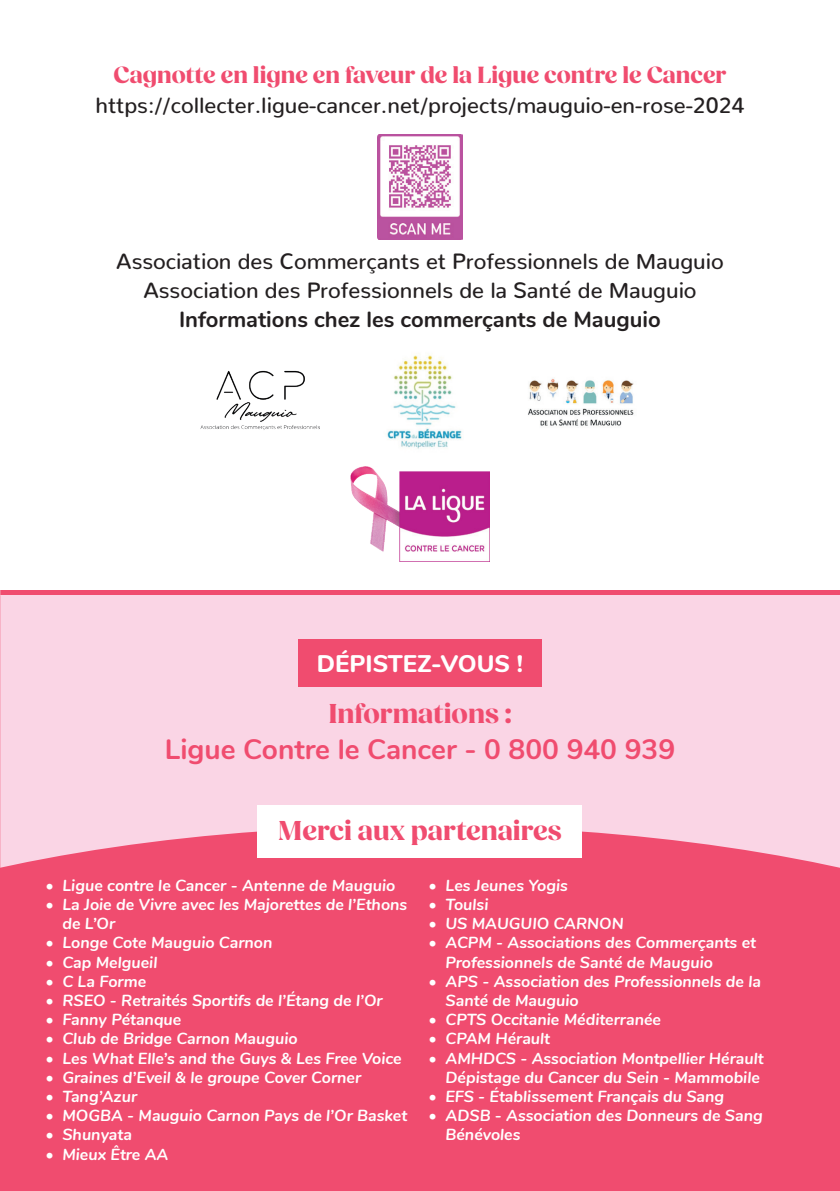
<style>
.page{position:relative;width:840px;height:1191px;background:#fff}
.page>*{position:absolute;margin:0;border:0;box-sizing:border-box;transform-origin:0 0}
.t1{font:700 28px "Fields Display";color:#f04c6f}
.t2{font:700 28px "Nunito";color:#f04c6f}
.t3{font:700 24px "Fields Display";color:#f04c6f}
.t4{font:800 24px "Nunito";color:#fff}
.t5{font:500 22px/29.2px "Nunito";color:#231f20;text-align:center}
.t6{font:700 22px "Nunito";color:#231f20}
.t7{font:italic 700 16px/19.2px "Nunito";color:#fff}
</style>
<div class="page">
<div style="left:0;top:590px;width:839px;height:5px;background:#f04c6f"></div>
<div style="left:0;top:595px;width:839px;height:596px;background:#fad5e5"></div>
<div style="left:0;top:825px;width:839px;height:366px;background:#f04c6f"></div>
<svg style="left:839px;top:590px;width:1px;height:601px"></svg>
<img style="left:351px;top:466px;width:138px;height:95px">
<div style="left:257px;top:805px;width:325px;height:52px;background:#fff"></div>
<img style="left:528px;top:378px;width:106px;height:48px">
<img style="left:387px;top:355px;width:75px;height:94px">
<img style="left:200px;top:370px;width:119px;height:60px">
<img style="left:377px;top:135px;width:85px;height:104px">
<div style="left:298px;top:639px;width:243px;height:47px;background:#f04c6f"></div>
<h2 class="t3" style="left:113px;top:61px;width:614px">Cagnotte en ligne en faveur de la Ligue contre le Cancer</h2>
<h3 class="t5" style="left:95px;top:88px;width:650px">https://collecter.ligue-cancer.net/projects/mauguio-en-rose-2024</h3>
<h3 class="t5" style="left:116px;top:244px;width:608px">Association des Commerçants et Professionnels de Mauguio<br>Association des Professionnels de la Santé de Mauguio</h3>
<h3 class="t6" style="left:179px;top:303px;width:483px">Informations chez les commerçants de Mauguio</h3>
<h2 class="t4" style="left:317px;top:646px;width:207px">DÉPISTEZ-VOUS !</h2>
<h1 class="t1" style="left:328px;top:697px;width:184px">Informations :</h1>
<h1 class="t2" style="left:165px;top:728px;width:511px">Ligue Contre le Cancer - 0 800 940 939</h1>
<h1 class="t1" style="left:278px;top:814px;width:285px">Merci aux partenaires</h1>
<p class="t7" style="left:45px;top:874px;width:351px">• Ligue contre le Cancer - Antenne de Mauguio</p>
<p class="t7" style="left:62px;top:893px;width:346px;text-indent:-17px">• La Joie de Vivre avec les Majorettes de l’Ethons de L’Or</p>
<p class="t7" style="left:45px;top:932px;width:228px">• Longe Cote Mauguio Carnon</p>
<p class="t7" style="left:45px;top:951px;width:113px">• Cap Melgueil</p>
<p class="t7" style="left:45px;top:970px;width:102px">• C La Forme</p>
<p class="t7" style="left:45px;top:989px;width:338px">• RSEO - Retraités Sportifs de l’Étang de l’Or</p>
<p class="t7" style="left:45px;top:1009px;width:137px">• Fanny Pétanque</p>
<p class="t7" style="left:45px;top:1028px;width:254px">• Club de Bridge Carnon Mauguio</p>
<p class="t7" style="left:45px;top:1047px;width:358px">• Les What Elle’s and the Guys &amp; Les Free Voice</p>
<p class="t7" style="left:45px;top:1066px;width:317px">• Graines d’Eveil &amp; le groupe Cover Corner</p>
<p class="t7" style="left:45px;top:1085px;width:93px">• Tang’Azur</p>
<p class="t7" style="left:45px;top:1105px;width:363px">• MOGBA - Mauguio Carnon Pays de l’Or Basket</p>
<p class="t7" style="left:45px;top:1124px;width:88px">• Shunyata</p>
<p class="t7" style="left:45px;top:1143px;width:125px">• Mieux Être AA</p>
<p class="t7" style="left:428px;top:874px;width:141px">• Les Jeunes Yogis</p>
<p class="t7" style="left:428px;top:893px;width:61px">• Toulsi</p>
<p class="t7" style="left:428px;top:913px;width:197px">• US MAUGUIO CARNON</p>
<p class="t7" style="left:445px;top:932px;width:312px;text-indent:-17px">• ACPM - Associations des Commerçants et<br>Professionnels de Santé de Mauguio</p>
<p class="t7" style="left:445px;top:970px;width:317px;text-indent:-17px">• APS - Association des Professionnels de la<br>Santé de Mauguio</p>
<p class="t7" style="left:428px;top:1009px;width:234px">• CPTS Occitanie Méditerranée</p>
<p class="t7" style="left:428px;top:1028px;width:123px">• CPAM Hérault</p>
<p class="t7" style="left:428px;top:1047px;width:336px;text-align:right">• AMHDCS - Association Montpellier Hérault<br>Dépistage du Cancer du Sein - Mammobile</p>
<p class="t7" style="left:428px;top:1085px;width:297px">• EFS - Établissement Français du Sang</p>
<p class="t7" style="left:445px;top:1105px;width:318px;text-indent:-17px">• ADSB - Association des Donneurs de Sang<br>Bénévoles</p>
</div>
